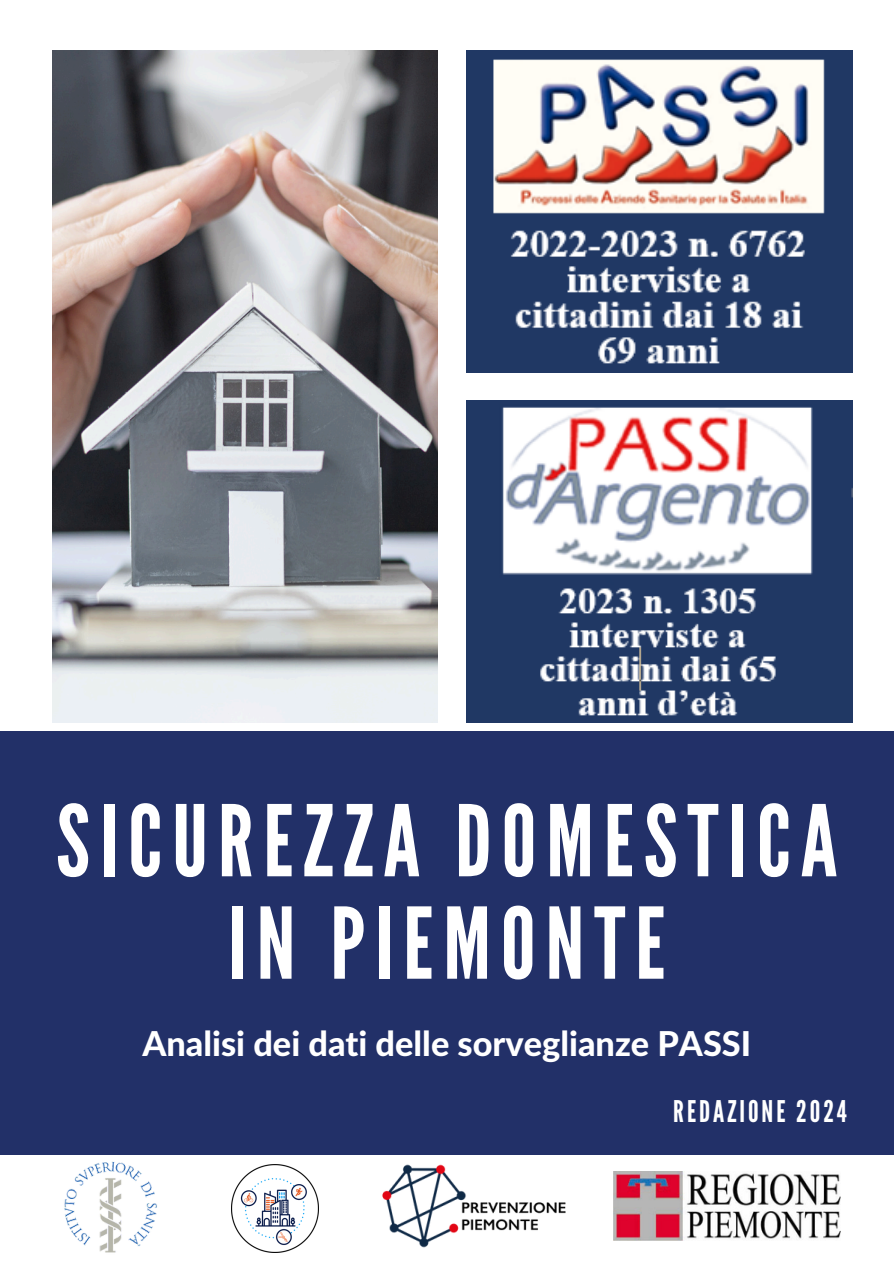
<style>
.page{position:relative;width:894px;height:1264px;background:#fff}
.page>*{position:absolute;margin:0;border:0;box-sizing:border-box;transform-origin:0 0}
.t1{font:98.4px/102.3px "League Gothic";letter-spacing:.1em;color:#fff;text-align:center}
.t2{font:800 34.35px "Lato Latin";color:#fff}
.t3{font:29.85px "League Gothic";letter-spacing:.1em;color:#fff}
</style>
<div class="page">
<div style="left:0;top:731px;width:893px;height:532px;background:#223068"></div>
<img style="left:466px;top:51px;width:386px;height:321px">
<img style="left:466px;top:400px;width:386px;height:322px">
<img style="left:53px;top:51px;width:385px;height:671px">
<div style="left:0;top:1155px;width:893px;height:108px;background:#fff"></div>
<img style="left:53px;top:1148px;width:115px;height:115px;border-radius:50%">
<img style="left:613px;top:1171px;width:226px;height:69px">
<img style="left:382px;top:1164px;width:184px;height:84px">
<img style="left:231px;top:1164px;width:88px;height:88px">
<p class="t1" style="left:56px;top:792px;width:782px">SICUREZZA DOMESTICA<br>IN PIEMONTE</p>
<p class="t2" style="left:142px;top:1028px;width:610px">Analisi dei dati delle sorveglianze PASSI</p>
<p class="t3" style="left:673px;top:1093px;width:175px">REDAZIONE 2024</p>
</div>
